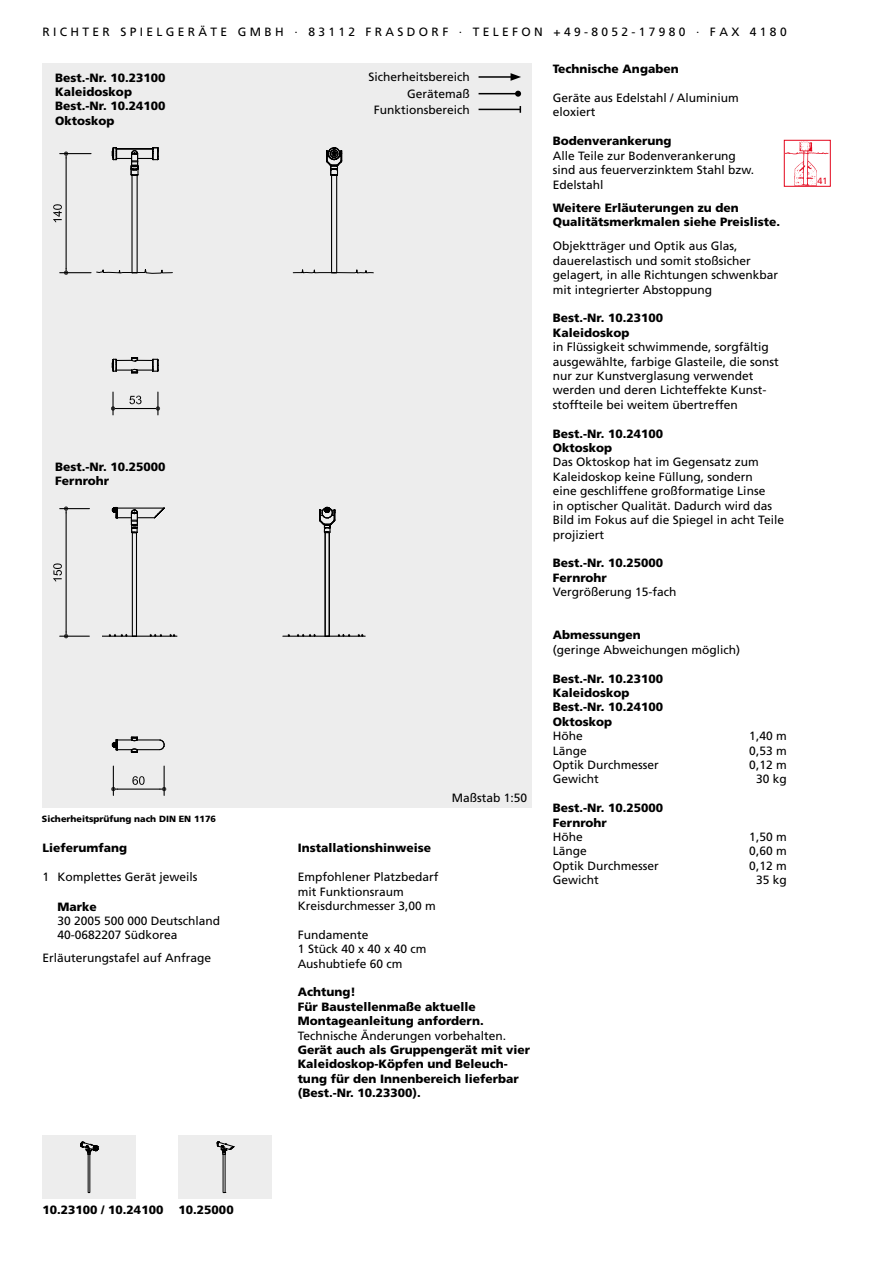
<style>
.page{position:relative;width:893px;height:1263px;background:#fff}
.page>*{position:absolute;margin:0;border:0;box-sizing:border-box;transform-origin:0 0}
.t1{font:12px/14.4px "Frutiger LT Std";color:#000}
.t2{font:900 12px/14.4px "Frutiger LT Std";color:#000}
.t3{font:900 9px "Frutiger LT Std";color:#000}
.t4{font:9px "Frutiger LT Std";color:#e3051b}
</style>
<div class="page">
<div style="left:784px;top:140px;width:47px;height:47px;border:1px solid #e3051b"></div>
<img style="left:785px;top:141px;width:44px;height:45px">
<div style="left:43px;top:64px;width:488px;height:744px;background:#ededed"></div>
<div style="left:43px;top:1135px;width:93px;height:64px;background:#ededed"></div>
<svg style="left:80px;top:1141px;width:19px;height:52px"></svg>
<div style="left:179px;top:1135px;width:93px;height:64px;background:#ededed"></div>
<svg style="left:217px;top:1141px;width:17px;height:52px"></svg>
<hr style="left:479px;top:76px;width:34px;height:2px;background:#000">
<svg style="left:511px;top:73px;width:10px;height:8px"></svg>
<hr style="left:479px;top:93px;width:39px;height:1px;background:#000">
<svg style="left:515px;top:91px;width:6px;height:6px"></svg>
<hr style="left:479px;top:109px;width:41px;height:1px;background:#000">
<svg style="left:112px;top:357px;width:47px;height:17px"></svg>
<div style="left:331px;top:175px;width:6px;height:98px;border:1px solid #000"></div>
<svg style="left:326px;top:147px;width:17px;height:30px"></svg>
<svg style="left:96px;top:147px;width:77px;height:127px"></svg>
<svg style="left:293px;top:267px;width:81px;height:6px"></svg>
<hr style="left:60px;top:272px;width:31px;height:1px;background:#000">
<hr style="left:60px;top:153px;width:31px;height:1px;background:#000">
<hr style="left:66px;top:158px;width:1px;height:110px;background:#000">
<svg style="left:64px;top:268px;width:4px;height:7px"></svg>
<svg style="left:64px;top:152px;width:4px;height:6px"></svg>
<svg style="left:53px;top:204px;width:9px;height:18px"></svg>
<hr style="left:112px;top:392px;width:2px;height:23px;background:#000">
<hr style="left:117px;top:408px;width:37px;height:1px;background:#000">
<svg style="left:111px;top:406px;width:6px;height:5px"></svg>
<svg style="left:154px;top:392px;width:6px;height:23px"></svg>
<svg style="left:129px;top:396px;width:13px;height:8px"></svg>
<hr style="left:66px;top:513px;width:1px;height:119px;background:#000">
<svg style="left:60px;top:632px;width:29px;height:6px"></svg>
<svg style="left:60px;top:506px;width:29px;height:7px"></svg>
<svg style="left:53px;top:563px;width:9px;height:18px"></svg>
<svg style="left:111px;top:736px;width:54px;height:17px"></svg>
<hr style="left:102px;top:636px;width:75px;height:1px;background:#000">
<svg style="left:102px;top:506px;width:74px;height:131px"></svg>
<hr style="left:102px;top:513px;width:1px;height:119px;background:#000">
<hr style="left:118px;top:788px;width:42px;height:2px;background:#000">
<svg style="left:111px;top:766px;width:7px;height:29px"></svg>
<svg style="left:160px;top:766px;width:6px;height:29px"></svg>
<svg style="left:132px;top:776px;width:13px;height:9px"></svg>
<hr style="left:283px;top:636px;width:82px;height:1px;background:#000">
<svg style="left:357px;top:634px;width:8px;height:3px"></svg>
<svg style="left:287px;top:506px;width:64px;height:131px"></svg>
<p class="t1" style="left:43px;top:25px;width:746px">R I C H T E R S P I E L G E R Ä T E G M B H · 8 3 1 1 2 F R A S D O R F · T E L E F O N + 4 9 - 8 0 5 2 - 1 7 9 8 0 · F A X 4 1 8 0</p>
<p class="t2" style="left:55px;top:70px;width:112px">Best.-Nr. 10.23100<br>Kaleidoskop<br>Best.-Nr. 10.24100<br>Oktoskop</p>
<p class="t2" style="left:55px;top:459px;width:112px">Best.-Nr. 10.25000<br>Fernrohr</p>
<p class="t3" style="left:42px;top:813px;width:176px">Sicherheitsprüfung nach DIN EN 1176</p>
<p class="t2" style="left:43px;top:841px;width:86px">Lieferumfang</p>
<p class="t1" style="left:43px;top:870px;width:156px">1 Komplettes Gerät jeweils</p>
<p class="t2" style="left:57px;top:899px;width:41px">Marke</p>
<p class="t1" style="left:57px;top:914px;width:164px">30 2005 500 000 Deutschland<br>40-0682207 Südkorea</p>
<p class="t1" style="left:43px;top:951px;width:170px">Erläuterungstafel auf Anfrage</p>
<p class="t1" style="left:368px;top:69px;width:103px;line-height:16.2px;text-align:right">Sicherheitsbereich<br>Gerätemaß<br>Funktionsbereich</p>
<p class="t1" style="left:452px;top:790px;width:77px">Maßstab 1:50</p>
<p class="t2" style="left:298px;top:841px;width:135px">Installationshinweise</p>
<p class="t1" style="left:298px;top:870px;width:142px">Empfohlener Platzbedarf mit Funktionsraum<br>Kreisdurchmesser 3,00 m</p>
<p class="t1" style="left:298px;top:927px;width:130px">Fundamente<br>1 Stück 40 x 40 x 40 cm<br>Aushubtiefe 60 cm</p>
<p class="t2" style="left:298px;top:985px;width:188px">Achtung!<br>Für Baustellenmaße aktuelle<br>Montageanleitung anfordern.</p>
<p class="t1" style="left:298px;top:1028px;width:210px">Technische Änderungen vorbehalten.</p>
<p class="t2" style="left:298px;top:1043px;width:234px">Gerät auch als Gruppengerät mit vier<br>Kaleidoskop-Köpfen und Beleuch&shy;tung für den Innenbereich lieferbar (Best.-Nr. 10.23300).</p>
<p class="t2" style="left:553px;top:61px;width:127px">Technische Angaben</p>
<p class="t1" style="left:553px;top:90px;width:188px">Geräte aus Edelstahl / Aluminium eloxiert</p>
<p class="t2" style="left:553px;top:134px;width:120px">Bodenverankerung</p>
<p class="t1" style="left:553px;top:148px;width:203px">Alle Teile zur Bodenverankerung sind aus feuerverzinktem Stahl bzw.<br>Edelstahl</p>
<p class="t2" style="left:553px;top:201px;width:229px">Weitere Erläuterungen zu den<br>Qualitätsmerkmalen siehe Preisliste.</p>
<p class="t1" style="left:553px;top:239px;width:227px">Objektträger und Optik aus Glas, dauerelastisch und somit stoßsicher gelagert, in alle Richtungen schwenkbar mit integrierter Abstoppung</p>
<p class="t2" style="left:553px;top:311px;width:112px">Best.-Nr. 10.23100<br>Kaleidoskop</p>
<p class="t1" style="left:553px;top:340px;width:228px">in Flüssigkeit schwimmende, sorgfältig ausgewählte, farbige Glasteile, die sonst nur zur Kunstverglasung verwendet werden und deren Lichteffekte Kunst&shy;stoffteile bei weitem übertreffen</p>
<p class="t2" style="left:553px;top:426px;width:112px">Best.-Nr. 10.24100<br>Oktoskop</p>
<p class="t1" style="left:553px;top:455px;width:233px">Das Oktoskop hat im Gegensatz zum Kaleidoskop keine Füllung, sondern<br>eine geschliffene großformatige Linse<br>in optischer Qualität. Dadurch wird das Bild im Fokus auf die Spiegel in acht Teile projiziert</p>
<p class="t2" style="left:553px;top:556px;width:112px">Best.-Nr. 10.25000<br>Fernrohr</p>
<p class="t1" style="left:553px;top:585px;width:125px">Vergrößerung 15-fach</p>
<p class="t2" style="left:553px;top:628px;width:90px">Abmessungen</p>
<p class="t1" style="left:553px;top:642px;width:189px">(geringe Abweichungen möglich)</p>
<p class="t2" style="left:553px;top:671px;width:112px">Best.-Nr. 10.23100<br>Kaleidoskop<br>Best.-Nr. 10.24100<br>Oktoskop</p>
<p class="t1" style="left:553px;top:729px;width:31px">Höhe</p>
<p class="t1" style="left:749px;top:729px;width:39px">1,40 m</p>
<p class="t1" style="left:553px;top:743px;width:36px">Länge</p>
<p class="t1" style="left:749px;top:743px;width:39px">0,53 m</p>
<p class="t1" style="left:553px;top:758px;width:108px">Optik Durchmesser</p>
<p class="t1" style="left:749px;top:758px;width:39px">0,12 m</p>
<p class="t1" style="left:553px;top:772px;width:47px">Gewicht</p>
<p class="t1" style="left:756px;top:772px;width:32px">30 kg</p>
<p class="t2" style="left:553px;top:801px;width:112px">Best.-Nr. 10.25000<br>Fernrohr</p>
<p class="t1" style="left:553px;top:830px;width:31px">Höhe</p>
<p class="t1" style="left:749px;top:830px;width:39px">1,50 m</p>
<p class="t1" style="left:553px;top:844px;width:36px">Länge</p>
<p class="t1" style="left:749px;top:844px;width:39px">0,60 m</p>
<p class="t1" style="left:553px;top:858px;width:108px">Optik Durchmesser</p>
<p class="t1" style="left:749px;top:858px;width:39px">0,12 m</p>
<p class="t1" style="left:553px;top:873px;width:47px">Gewicht</p>
<p class="t1" style="left:756px;top:873px;width:32px">35 kg</p>
<p class="t4" style="left:817px;top:175px;width:12px">41</p>
<p class="t2" style="left:43px;top:1203px;width:122px">10.23100 / 10.24100</p>
<p class="t2" style="left:179px;top:1203px;width:57px">10.25000</p>
</div>
